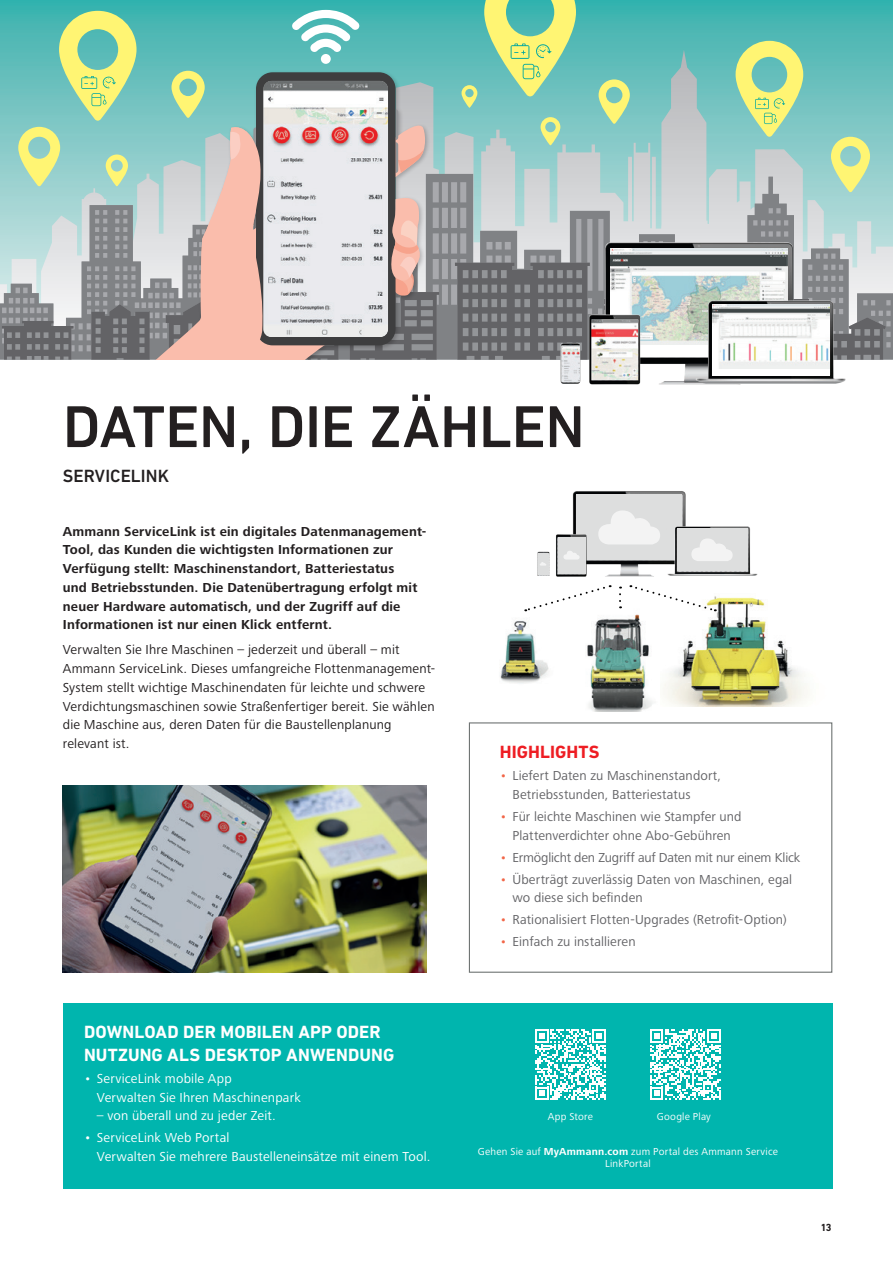
<style>
.page{position:relative;width:893px;height:1263px;background:#fff}
.page>*{position:absolute;margin:0;border:0;box-sizing:border-box;transform-origin:0 0}
.t1{font:500 60px "DIN Next LT Pro";letter-spacing:-.005em;color:#231f20}
.t2{font:700 18px/22.5px "DIN Next LT Pro";letter-spacing:.005em;color:#fff}
.t3{font:500 18px "DIN Next LT Pro";letter-spacing:.005em;color:#231f20}
.t4{font:700 18px "DIN Next LT Pro";letter-spacing:.005em;color:#ee1d23}
.t5{font:13.5px/18.8px "Frutiger Next LTW1 G";letter-spacing:.005em;color:#636366}
.t6{font:13.5px/18.8px "Frutiger Next LTW1 G";letter-spacing:.01em;color:#231f20}
.t7{font:700 13.5px/18.8px "Frutiger Next LTW1 G";letter-spacing:.015em;color:#231f20}
.t8{font:13.5px/18.8px "Frutiger Next LTW1 G";letter-spacing:.015em;color:#fff}
.t9{font:10.5px/12px "Frutiger Next LTW1 G";letter-spacing:.02em;color:#fff;text-align:center}
.t10{font:700 10.5px "DIN Next LT Pro";color:#231f20}
.s1{color:#f26648}
.s2{font-weight:700}
</style>
<div class="page">
<img style="left:587px;top:606px;width:66px;height:106px">
<img style="left:500px;top:609px;width:49px;height:75px">
<img style="left:663px;top:597px;width:145px;height:109px">
<img style="left:572px;top:491px;width:114px;height:85px">
<div style="left:576px;top:495px;width:106px;height:65px;background:#dddede"></div>
<svg style="left:598px;top:510px;width:62px;height:34px"></svg>
<svg style="left:619px;top:594px;width:2px;height:14px"></svg>
<svg style="left:525px;top:585px;width:86px;height:27px"></svg>
<svg style="left:630px;top:585px;width:86px;height:27px"></svg>
<img style="left:666px;top:524px;width:92px;height:52px">
<img style="left:537px;top:551px;width:13px;height:25px">
<img style="left:556px;top:533px;width:33px;height:44px">
<div style="left:677px;top:529px;width:70px;height:42px;background:#dddede"></div>
<div style="left:558px;top:537px;width:27px;height:36px;background:#dddede"></div>
<div style="left:537px;top:553px;width:12px;height:22px;background:#dddede"></div>
<svg style="left:691px;top:538px;width:42px;height:23px"></svg>
<svg style="left:564px;top:551px;width:16px;height:9px"></svg>
<svg style="left:540px;top:562px;width:6px;height:4px"></svg>
<svg style="left:0;top:0;width:893px;height:50px;background:#44b5b1"></svg>
<svg style="left:0;top:50px;width:893px;height:95px;background:#74c1bf"></svg>
<svg style="left:0;top:145px;width:893px;height:215px;background:#b4c5c6"></svg>
<svg style="left:2px;top:321px;width:71px;height:39px;background:#737376"></svg>
<svg style="left:847px;top:317px;width:39px;height:43px;background:#77787a"></svg>
<svg style="left:455px;top:263px;width:135px;height:97px;background:#717275"></svg>
<div style="left:83px;top:70px;width:348px;height:290px;background:#231f20;opacity:.25"></div>
<svg style="left:119px;top:120px;width:309px;height:240px;background:#bab0ab"></svg>
<svg style="left:396px;top:109px;width:32px;height:68px;background:#d6bab3"></svg>
<div style="left:256px;top:72px;width:140px;height:273px;background:#3e3e3f;border-radius:17px"></div>
<svg style="left:77px;top:122px;width:191px;height:238px;background:#b5b2ae"></svg>
<svg style="left:226px;top:130px;width:16px;height:30px"></svg>
<svg style="left:347px;top:197px;width:92px;height:163px;background:#978987"></svg>
<div style="left:321px;top:54px;width:10px;height:10px;background:#fff;border-radius:50%"></div>
<svg style="left:292px;top:10px;width:68px;height:42px"></svg>
<img style="left:263px;top:81px;width:125px;height:256px">
<svg style="left:599px;top:79px;width:31px;height:45px"></svg>
<svg style="left:541px;top:117px;width:19px;height:28px"></svg>
<svg style="left:461px;top:85px;width:16px;height:23px"></svg>
<svg style="left:18px;top:127px;width:42px;height:59px;background:#cae29c"></svg>
<svg style="left:171px;top:71px;width:34px;height:47px;background:#badc97"></svg>
<svg style="left:106px;top:155px;width:22px;height:31px"></svg>
<svg style="left:831px;top:137px;width:39px;height:55px;background:#cce39c"></svg>
<svg style="left:484px;top:0;width:92px;height:96px;background:#a7d695"></svg>
<svg style="left:736px;top:41px;width:67px;height:96px;background:#b7db97"></svg>
<svg style="left:59px;top:11px;width:78px;height:110px;background:#b0d995"></svg>
<div style="left:469px;top:722px;width:363px;height:251px;border:1px solid #707574"></div>
<img style="left:63px;top:785px;width:363px;height:188px">
<div style="left:63px;top:1004px;width:769px;height:185px;background:#00b5ae"></div>
<svg style="left:535px;top:1029px;width:71px;height:71px"></svg>
<svg style="left:650px;top:1029px;width:71px;height:71px"></svg>
<img style="left:600px;top:237px;width:194px;height:147px">
<div style="left:611px;top:249px;width:176px;height:108px;background:#fff"></div>
<img style="left:611px;top:249px;width:176px;height:96px">
<img style="left:695px;top:298px;width:152px;height:86px">
<img style="left:558px;top:339px;width:26px;height:45px">
<img style="left:584px;top:311px;width:60px;height:74px">
<div style="left:712px;top:305px;width:118px;height:70px;background:#fff"></div>
<img style="left:712px;top:305px;width:118px;height:64px">
<img style="left:561px;top:345px;width:19px;height:37px">
<img style="left:591px;top:319px;width:47px;height:61px">
<h1 class="t1" style="left:63px;top:392px;width:523px">DATEN, DIE ZÄHLEN</h1>
<h2 class="t3" style="left:63px;top:465px;width:108px">SERVICELINK</h2>
<p class="t7" style="left:63px;top:522px;width:365px">Ammann ServiceLink ist ein digitales Datenmanagement-Tool, das Kunden die wichtigsten Informationen zur Verfügung stellt: Maschinenstandort, Batteriestatus<br>und Betriebsstunden. Die Datenübertragung erfolgt mit neuer Hardware automatisch, und der Zugriff auf die Informationen ist nur einen Klick entfernt.</p>
<p class="t6" style="left:63px;top:641px;width:374px">Verwalten Sie Ihre Maschinen – jederzeit und überall – mit Ammann ServiceLink. Dieses umfangreiche Flottenmanagement-System stellt wichtige Maschinendaten für leichte und schwere Verdichtungsmaschinen sowie Straßenfertiger bereit. Sie wählen die Maschine aus, deren Daten für die Baustellenplanung relevant ist.</p>
<h2 class="t4" style="left:500px;top:742px;width:101px">HIGHLIGHTS</h2>
<p class="t5" style="left:512px;top:767px;width:210px;text-indent:-13px"><span class="s1">•</span> Liefert Daten zu Maschinenstandort,<br>Betriebsstunden, Batteriestatus</p>
<p class="t5" style="left:500px;top:807px;width:243px;text-align:center"><span class="s1">•</span> Für leichte Maschinen wie Stampfer und<br>Plattenverdichter ohne Abo-Gebühren</p>
<p class="t5" style="left:500px;top:848px;width:302px"><span class="s1">•</span> Ermöglicht den Zugriff auf Daten mit nur einem Klick</p>
<p class="t5" style="left:512px;top:870px;width:281px;text-indent:-13px"><span class="s1">•</span> Überträgt zuverlässig Daten von Maschinen, egal wo diese sich befinden</p>
<p class="t5" style="left:500px;top:911px;width:288px"><span class="s1">•</span> Rationalisiert Flotten-Upgrades (Retrofit-Option)</p>
<p class="t5" style="left:500px;top:933px;width:137px"><span class="s1">•</span> Einfach zu installieren</p>
<h2 class="t2" style="left:84px;top:1021px;width:312px">DOWNLOAD DER MOBILEN APP ODER<br>NUTZUNG ALS DESKTOP ANWENDUNG</h2>
<p class="t8" style="left:97px;top:1069px;width:205px;text-indent:-13px">• ServiceLink mobile App<br>Verwalten Sie Ihren Maschinenpark</p>
<p class="t8" style="left:97px;top:1107px;width:180px">– von überall und zu jeder Zeit.</p>
<p class="t8" style="left:97px;top:1129px;width:335px;text-indent:-13px">• ServiceLink Web Portal<br>Verwalten Sie mehrere Baustelleneinsätze mit einem Tool.</p>
<p class="t9" style="left:548px;top:1110px;width:46px">App Store</p>
<p class="t9" style="left:657px;top:1110px;width:56px">Google Play</p>
<p class="t9" style="left:478px;top:1145px;width:302px">Gehen Sie auf <span class="s2">MyAmmann.com</span> zum Portal des Ammann Service<br>LinkPortal</p>
<p class="t10" style="left:821px;top:1221px;width:11px">13</p>
</div>
